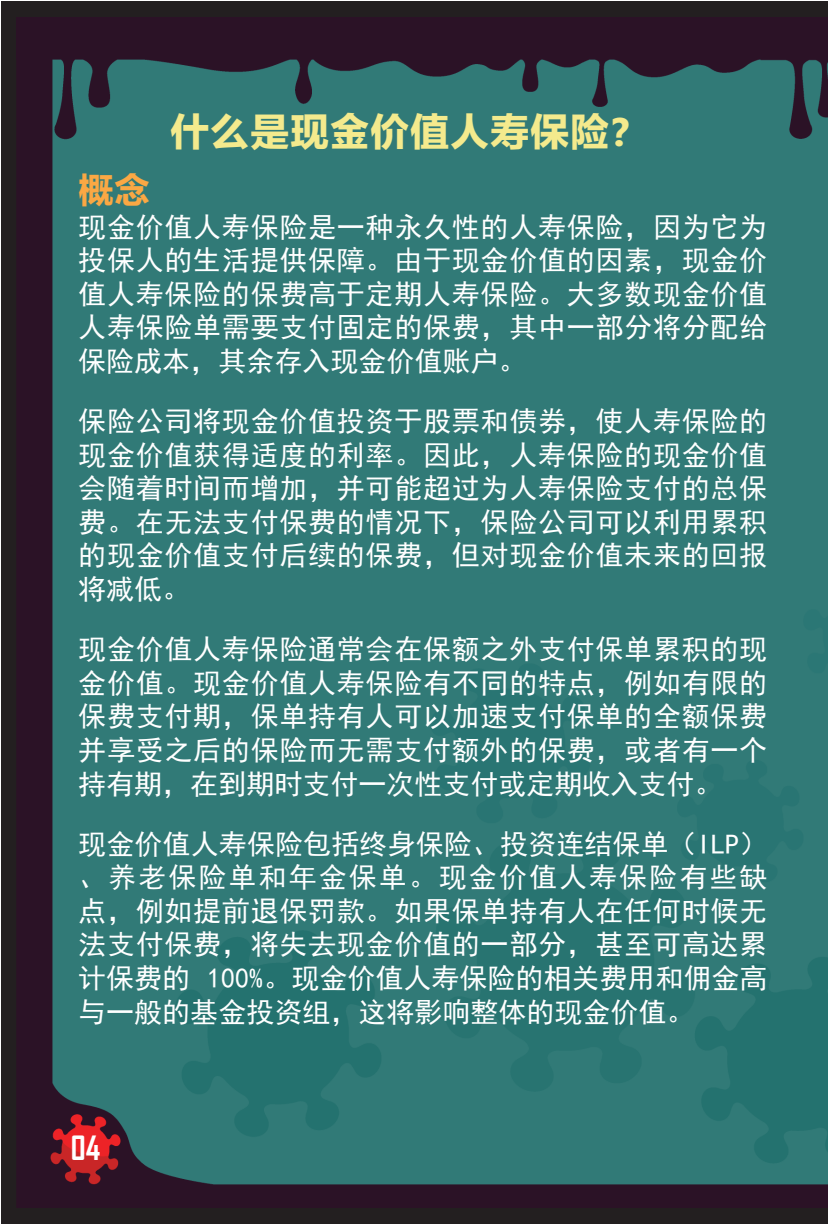
<style>
.page{position:relative;width:828px;height:1225px;background:#fff}
.page>*{position:absolute;margin:0;border:0;box-sizing:border-box;transform-origin:0 0}
.t1{font:700 40px "Sim Hei";color:#f4ea8d}
.t2{font:700 36px "Sim Hei";color:#faa844}
.t3{font:700 32px "Agency FB";color:#fff}
.t4{font:28px/33.6px "Sim Hei";letter-spacing:.025em;color:#fff;text-align:justify}
</style>
<div class="page">
<div style="left:1px;top:1px;width:827px;height:1223px;background:#231f20"></div>
<img style="left:17px;top:17px;width:811px;height:1190px">
<h1 class="t1" style="left:170px;top:107px;width:481px">什么是现金价值人寿保险？</h1>
<p class="t2" style="left:78px;top:168px;width:73px">概念</p>
<p class="t4" style="left:78px;top:210px;width:690px">现金价值人寿保险是一种永久性的人寿保险，因为它为投保人的生活提供保障。由于现金价值的因素，现金价值人寿保险的保费高于定期人寿保险。大多数现金价值人寿保险单需要支付固定的保费，其中一部分将分配给保险成本，其余存入现金价值账户。</p>
<p class="t4" style="left:78px;top:404px;width:690px">保险公司将现金价值投资于股票和债券，使人寿保险的现金价值获得适度的利率。因此，人寿保险的现金价值会随着时间而增加，并可能超过为人寿保险支付的总保费。在无法支付保费的情况下，保险公司可以利用累积的现金价值支付后续的保费，但对现金价值未来的回报将减低。</p>
<p class="t4" style="left:78px;top:632px;width:690px">现金价值人寿保险通常会在保额之外支付保单累积的现金价值。现金价值人寿保险有不同的特点，例如有限的保费支付期，保单持有人可以加速支付保单的全额保费并享受之后的保险而无需支付额外的保费，或者有一个持有期，在到期时支付一次性支付或定期收入支付。</p>
<p class="t4" style="left:78px;top:827px;width:690px">现金价值人寿保险包括终身保险、投资连结保单（ILP）、养老保险单和年金保单。现金价值人寿保险有些缺点，例如提前退保罚款。如果保单持有人在任何时候无法支付保费，将失去现金价值的一部分，甚至可高达累计保费的 100%。现金价值人寿保险的相关费用和佣金高与一般的基金投资组，这将影响整体的现金价值。</p>
<p class="t3" style="left:71px;top:1128px;width:31px">04</p>
</div>
